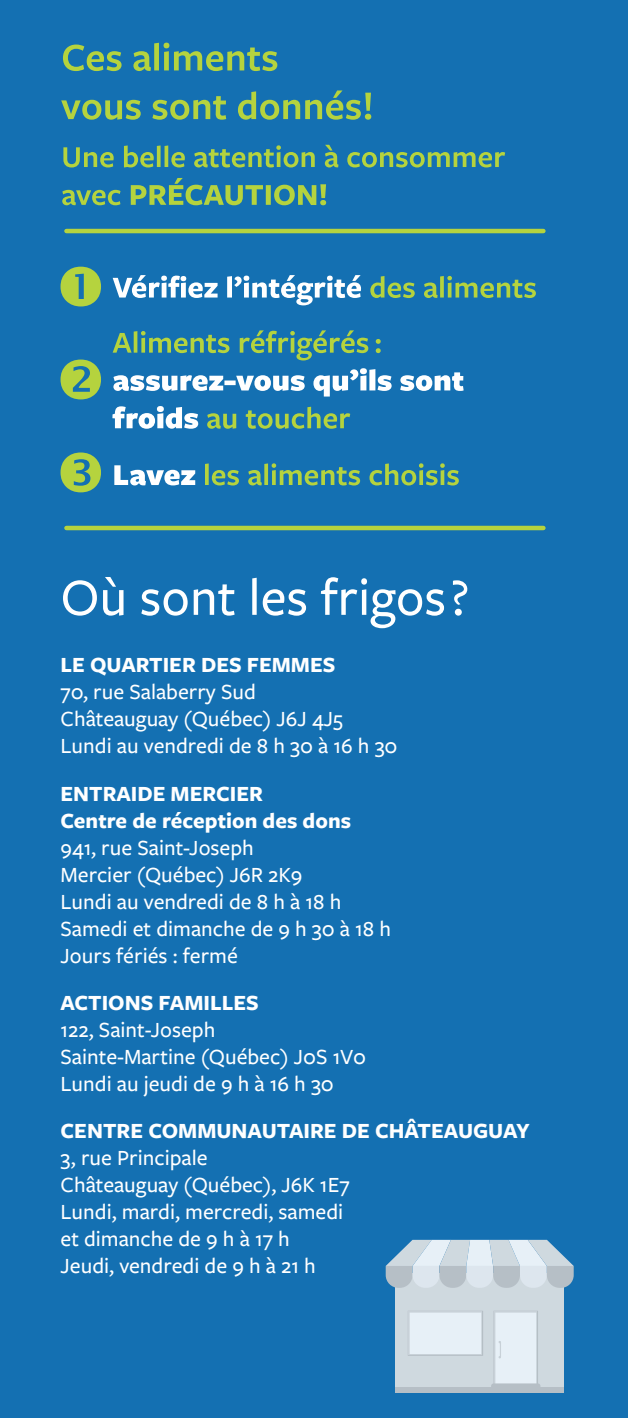
<style>
.page{position:relative;width:628px;height:1418px;background:#1470b2}
.page>*{position:absolute;margin:0;border:0;box-sizing:border-box;transform-origin:0 0}
.t1{font:500 54px "Freight Sans Pro";color:#fff}
.t2{font:500 22.5px/27px "Freight Sans Pro";color:#fff}
.t3{font:700 22.5px/27px "Freight Sans Pro";color:#fff}
</style>
<div class="page">
<svg style="left:370px;top:276px;width:166px;height:22px"></svg>
<svg style="left:113px;top:275px;width:248px;height:30px"></svg>
<svg style="left:61px;top:267px;width:40px;height:39px"></svg>
<svg style="left:205px;top:463px;width:254px;height:22px"></svg>
<svg style="left:114px;top:465px;width:81px;height:21px"></svg>
<svg style="left:61px;top:452px;width:40px;height:40px"></svg>
<svg style="left:207px;top:407px;width:143px;height:22px"></svg>
<svg style="left:112px;top:406px;width:86px;height:23px"></svg>
<svg style="left:113px;top:368px;width:350px;height:28px"></svg>
<svg style="left:113px;top:330px;width:268px;height:30px"></svg>
<svg style="left:61px;top:359px;width:40px;height:40px"></svg>
<hr style="left:66px;top:229px;width:477px;height:4px;background:#b5d33e">
<svg style="left:62px;top:178px;width:264px;height:27px"></svg>
<svg style="left:63px;top:145px;width:442px;height:23px"></svg>
<svg style="left:61px;top:90px;width:310px;height:30px"></svg>
<svg style="left:63px;top:43px;width:214px;height:28px"></svg>
<hr style="left:66px;top:526px;width:477px;height:4px;background:#b5d33e">
<div style="left:395px;top:1273px;width:169px;height:120px;background:#cfd9df"></div>
<div style="left:395px;top:1387px;width:169px;height:6px;background:#b6bfc6"></div>
<svg style="left:386px;top:1239px;width:187px;height:48px"></svg>
<svg style="left:410px;top:1311px;width:73px;height:44px;background:#e4edf4"></svg>
<svg style="left:491px;top:1311px;width:49px;height:76px"></svg>
<h1 class="t1" style="left:61px;top:561px;width:410px">Où sont les frigos ?</h1>
<p class="t3" style="left:61px;top:650px;width:276px">LE QUARTIER DES FEMMES</p>
<p class="t2" style="left:61px;top:677px;width:338px">70, rue Salaberry Sud<br>Châteauguay (Québec) J6J 4J5<br>Lundi au vendredi de 8 h 30 à 16 h 30</p>
<p class="t3" style="left:61px;top:779px;width:292px">ENTRAIDE MERCIER<br>Centre de réception des dons</p>
<p class="t2" style="left:61px;top:833px;width:332px">941, rue Saint-Joseph<br>Mercier (Québec) J6R 2K9<br>Lundi au vendredi de 8 h à 18 h<br>Samedi et dimanche de 9 h 30 à 18 h<br>Jours fériés : fermé</p>
<p class="t3" style="left:61px;top:988px;width:200px">ACTIONS FAMILLES</p>
<p class="t2" style="left:61px;top:1015px;width:307px">122, Saint-Joseph<br>Sainte-Martine (Québec) J0S 1V0<br>Lundi au jeudi de 9 h à 16 h 30</p>
<p class="t3" style="left:61px;top:1116px;width:471px">CENTRE COMMUNAUTAIRE DE CHÂTEAUGUAY</p>
<p class="t2" style="left:61px;top:1143px;width:291px">3, rue Principale<br>Châteauguay (Québec), J6K 1E7<br>Lundi, mardi, mercredi, samedi et dimanche de 9 h à 17 h<br>Jeudi, vendredi de 9 h à 21 h</p>
</div>
